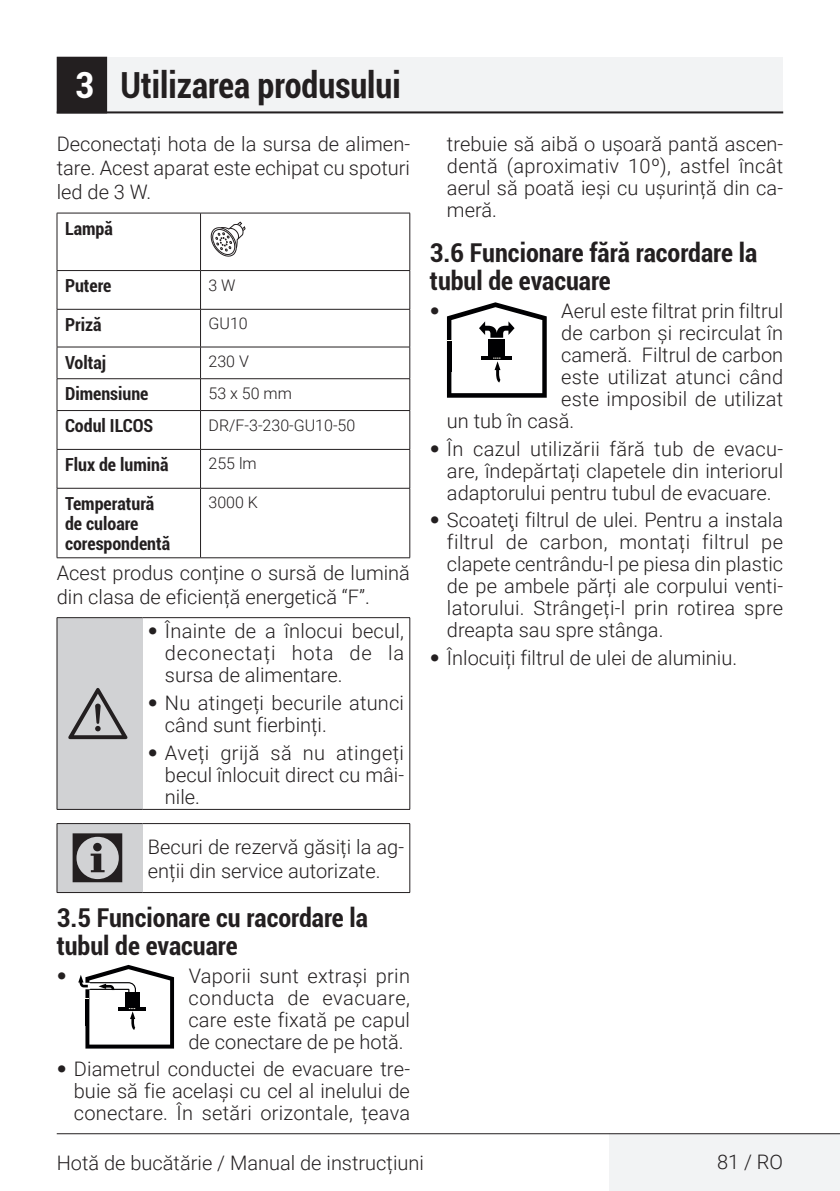
<style>
.page{position:relative;width:840px;height:1191px;background:#fff}
.page>*{position:absolute;margin:0;border:0;box-sizing:border-box;transform-origin:0 0}
.t1{font:72px "ZIWARNUN";color:#231f20}
.t2{font:64px "ZIWARNUN";color:#231f20}
.Unite_Baslik_Guvenli{font:700 condensed 36px "Roboto";color:#231f20;scale:.95 1}
.Alt_Baslik_Icerik{font:700 condensed 26px/28px "Roboto";color:#231f20}
.Duz_Metin{font:300 20px/22px "Roboto";color:#231f20;text-align:justify}
.t3{font:700 condensed 20px "Helvetica Neue LT Pro";color:#231f20}
.Tablo_yazi_baslik{font:700 condensed 18px/20px "Roboto";color:#231f20}
.Tablo_yazı{font:300 16px "Roboto";color:#231f20}
.s1{color:#fff}
.s2{font-family:"Helvetica Neue LT Pro";font-weight:700;font-stretch:condensed}
</style>
<div class="page">
<div style="left:609px;top:1133px;width:230px;height:58px;background:#f2f3f4"></div>
<hr style="left:57px;top:1133px;width:782px;height:1px;background:#231f20">
<div style="left:57px;top:57px;width:725px;height:56px;background:#f2f3f4"></div>
<hr style="left:57px;top:111px;width:725px;height:2px;background:#231f20">
<div style="left:58px;top:58px;width:48px;height:54px;background:#231f20"></div>
<div style="left:57px;top:57px;width:50px;height:56px;border:2px solid #231f20"></div>
<hr style="left:57px;top:213px;width:143px;height:1px;background:#231f20">
<hr style="left:57px;top:213px;width:1px;height:57px;background:#231f20">
<hr style="left:200px;top:213px;width:1px;height:57px;background:#231f20">
<hr style="left:57px;top:270px;width:143px;height:1px;background:#231f20">
<hr style="left:57px;top:271px;width:1px;height:38px;background:#231f20">
<hr style="left:200px;top:271px;width:1px;height:38px;background:#231f20">
<hr style="left:409px;top:271px;width:1px;height:38px;background:#231f20">
<hr style="left:57px;top:309px;width:143px;height:1px;background:#231f20">
<hr style="left:57px;top:309px;width:1px;height:38px;background:#231f20">
<hr style="left:200px;top:309px;width:210px;height:1px;background:#231f20">
<hr style="left:200px;top:309px;width:1px;height:38px;background:#231f20">
<hr style="left:409px;top:309px;width:1px;height:38px;background:#231f20">
<hr style="left:57px;top:347px;width:143px;height:1px;background:#231f20">
<hr style="left:57px;top:347px;width:1px;height:31px;background:#231f20">
<hr style="left:200px;top:347px;width:210px;height:1px;background:#231f20">
<hr style="left:200px;top:347px;width:1px;height:31px;background:#231f20">
<hr style="left:409px;top:347px;width:1px;height:31px;background:#231f20">
<hr style="left:57px;top:378px;width:143px;height:1px;background:#231f20">
<hr style="left:57px;top:379px;width:1px;height:31px;background:#231f20">
<hr style="left:200px;top:378px;width:210px;height:1px;background:#231f20">
<hr style="left:200px;top:379px;width:1px;height:31px;background:#231f20">
<hr style="left:409px;top:379px;width:1px;height:31px;background:#231f20">
<hr style="left:57px;top:410px;width:143px;height:1px;background:#231f20">
<hr style="left:57px;top:411px;width:1px;height:38px;background:#231f20">
<hr style="left:200px;top:410px;width:210px;height:1px;background:#231f20">
<hr style="left:200px;top:411px;width:1px;height:38px;background:#231f20">
<hr style="left:409px;top:411px;width:1px;height:38px;background:#231f20">
<hr style="left:200px;top:449px;width:210px;height:1px;background:#231f20">
<hr style="left:409px;top:449px;width:1px;height:39px;background:#231f20">
<hr style="left:200px;top:488px;width:210px;height:1px;background:#231f20">
<hr style="left:409px;top:488px;width:1px;height:69px;background:#231f20">
<hr style="left:200px;top:557px;width:210px;height:1px;background:#231f20">
<hr style="left:57px;top:449px;width:143px;height:1px;background:#231f20">
<hr style="left:57px;top:449px;width:1px;height:39px;background:#231f20">
<hr style="left:200px;top:449px;width:1px;height:39px;background:#231f20">
<hr style="left:57px;top:488px;width:143px;height:1px;background:#231f20">
<hr style="left:57px;top:488px;width:1px;height:69px;background:#231f20">
<hr style="left:200px;top:488px;width:1px;height:69px;background:#231f20">
<hr style="left:57px;top:557px;width:143px;height:1px;background:#231f20">
<hr style="left:200px;top:213px;width:210px;height:1px;background:#231f20">
<hr style="left:409px;top:213px;width:1px;height:57px;background:#231f20">
<hr style="left:200px;top:270px;width:210px;height:1px;background:#231f20">
<svg style="left:210px;top:221px;width:36px;height:36px"></svg>
<div style="left:57px;top:617px;width:85px;height:192px;background:#d1d2d4"></div>
<hr style="left:57px;top:617px;width:85px;height:1px;background:#231f20">
<hr style="left:57px;top:618px;width:1px;height:191px;background:#231f20">
<hr style="left:142px;top:617px;width:268px;height:1px;background:#231f20">
<hr style="left:409px;top:618px;width:1px;height:191px;background:#231f20">
<hr style="left:57px;top:809px;width:85px;height:1px;background:#231f20">
<hr style="left:142px;top:809px;width:268px;height:1px;background:#231f20">
<div style="left:57px;top:823px;width:85px;height:69px;background:#d1d2d4"></div>
<hr style="left:57px;top:823px;width:85px;height:1px;background:#231f20">
<hr style="left:57px;top:824px;width:1px;height:68px;background:#231f20">
<hr style="left:142px;top:823px;width:268px;height:1px;background:#231f20">
<hr style="left:409px;top:824px;width:1px;height:68px;background:#231f20">
<hr style="left:57px;top:892px;width:85px;height:1px;background:#231f20">
<hr style="left:142px;top:892px;width:268px;height:1px;background:#231f20">
<svg style="left:78px;top:965px;width:96px;height:83px"></svg>
<svg style="left:447px;top:302px;width:99px;height:96px"></svg>
<p class="Unite_Baslik_Guvenli" style="left:75px;top:60px;width:344px"><span class="s1">3</span> Utilizarea produsului</p>
<p class="Duz_Metin" style="left:57px;top:131px;width:354px;line-height:24px">Deconectați hota de la sursa de alimen&shy;tare. Acest aparat este echipat cu spoturi led de 3 W.</p>
<p class="Tablo_yazi_baslik" style="left:65px;top:217px;width:49px">Lampă</p>
<p class="Tablo_yazi_baslik" style="left:65px;top:275px;width:48px">Putere</p>
<p class="Tablo_yazı" style="left:208px;top:274px;width:29px">3 W</p>
<p class="Tablo_yazi_baslik" style="left:65px;top:314px;width:38px">Priză</p>
<p class="Tablo_yazı" style="left:208px;top:312px;width:41px">GU10</p>
<p class="Tablo_yazi_baslik" style="left:65px;top:351px;width:43px">Voltaj</p>
<p class="Tablo_yazı" style="left:208px;top:350px;width:42px">230 V</p>
<p class="Tablo_yazi_baslik" style="left:65px;top:383px;width:85px">Dimensiune</p>
<p class="Tablo_yazı" style="left:208px;top:382px;width:85px">53 x 50 mm</p>
<p class="Tablo_yazi_baslik" style="left:65px;top:415px;width:90px">Codul ILCOS</p>
<p class="Tablo_yazı" style="left:208px;top:413px;width:148px">DR/F-3-230-GU10-50</p>
<p class="Tablo_yazi_baslik" style="left:65px;top:454px;width:105px">Flux de lumină</p>
<p class="Tablo_yazı" style="left:208px;top:452px;width:50px">255 lm</p>
<p class="Tablo_yazi_baslik" style="left:65px;top:493px;width:107px">Temperatură de culoare corespondentă</p>
<p class="Tablo_yazı" style="left:208px;top:491px;width:51px">3000 K</p>
<p class="Duz_Metin" style="left:57px;top:560px;width:354px;line-height:24px">Acest produs conține o sursă de lumină din clasa de eficiență energetică “F”.</p>
<p class="t2" style="left:68px;top:679px;width:63px">A</p>
<p class="Duz_Metin" style="left:165px;top:619px;width:240px;text-indent:-17px"><span class="s2">•</span> Înainte de a înlocui becul, deconectați hota de la sursa de alimentare.</p>
<p class="Duz_Metin" style="left:165px;top:691px;width:240px;text-indent:-17px"><span class="s2">•</span> Nu atingeți becurile atunci când sunt fierbinți.</p>
<p class="Duz_Metin" style="left:165px;top:741px;width:240px;text-indent:-17px"><span class="s2">•</span> Aveți grijă să nu atingeți becul înlocuit direct cu mâi&shy;nile.</p>
<p class="t1" style="left:68px;top:820px;width:63px">C</p>
<p class="Duz_Metin" style="left:148px;top:833px;width:257px;line-height:24px">Becuri de rezervă găsiți la ag&shy;enții din service autorizate.</p>
<p class="Alt_Baslik_Icerik" style="left:57px;top:902px;width:313px">3.5 Funcționare cu racordare la tubul de evacuare</p>
<p class="t3" style="left:57px;top:963px;width:11px">•</p>
<p class="Duz_Metin" style="left:188px;top:963px;width:223px">Vaporii sunt extrași prin conducta de evacuare, care este fixată pe capul de conectare de pe hotă.</p>
<p class="Duz_Metin" style="left:74px;top:1057px;width:337px;text-indent:-17px"><span class="s2">•</span> Diametrul conductei de evacuare tre&shy;buie să fie același cu cel al inelului de conectare. În setări orizontale, țeava</p>
<p class="Duz_Metin" style="left:446px;top:132px;width:337px">trebuie să aibă o ușoară pantă ascen&shy;dentă (aproximativ 10º), astfel încât aerul să poată ieși cu ușurință din ca&shy;meră.</p>
<p class="Alt_Baslik_Icerik" style="left:429px;top:238px;width:329px">3.6 Funcționare fără racordare la tubul de evacuare</p>
<p class="t3" style="left:429px;top:299px;width:11px">•</p>
<p class="Duz_Metin" style="left:561px;top:299px;width:223px">Aerul este filtrat prin filtrul</p>
<p class="Duz_Metin" style="left:561px;top:321px;width:223px">de carbon și recirculat în</p>
<p class="Duz_Metin" style="left:561px;top:343px;width:223px">cameră. Filtrul de carbon</p>
<p class="Duz_Metin" style="left:561px;top:365px;width:223px">este utilizat atunci când</p>
<p class="Duz_Metin" style="left:561px;top:387px;width:223px">este imposibil de utilizat</p>
<p class="Duz_Metin" style="left:446px;top:409px;width:129px">un tub în casă.</p>
<p class="Duz_Metin" style="left:446px;top:437px;width:337px;text-indent:-17px"><span class="s2">•</span> În cazul utilizării fără tub de evacu&shy;are, îndepărtați clapetele din interiorul adaptorului pentru tubul de evacuare.</p>
<p class="Duz_Metin" style="left:446px;top:508px;width:337px;text-indent:-17px"><span class="s2">•</span> Scoateţi filtrul de ulei. Pentru a instala filtrul de carbon, montați filtrul pe clapete centrându-l pe piesa din plastic de pe ambele părți ale corpului venti&shy;latorului. Strângeți-l prin rotirea spre dreapta sau spre stânga.</p>
<p class="Duz_Metin" style="left:429px;top:646px;width:308px"><span class="s2">•</span> Înlocuiți filtrul de ulei de aluminiu.</p>
<p class="Duz_Metin" style="left:57px;top:1150px;width:368px">Hotă de bucătărie / Manual de instrucțiuni</p>
<p class="Duz_Metin" style="left:716px;top:1150px;width:68px">81 / RO</p>
</div>
